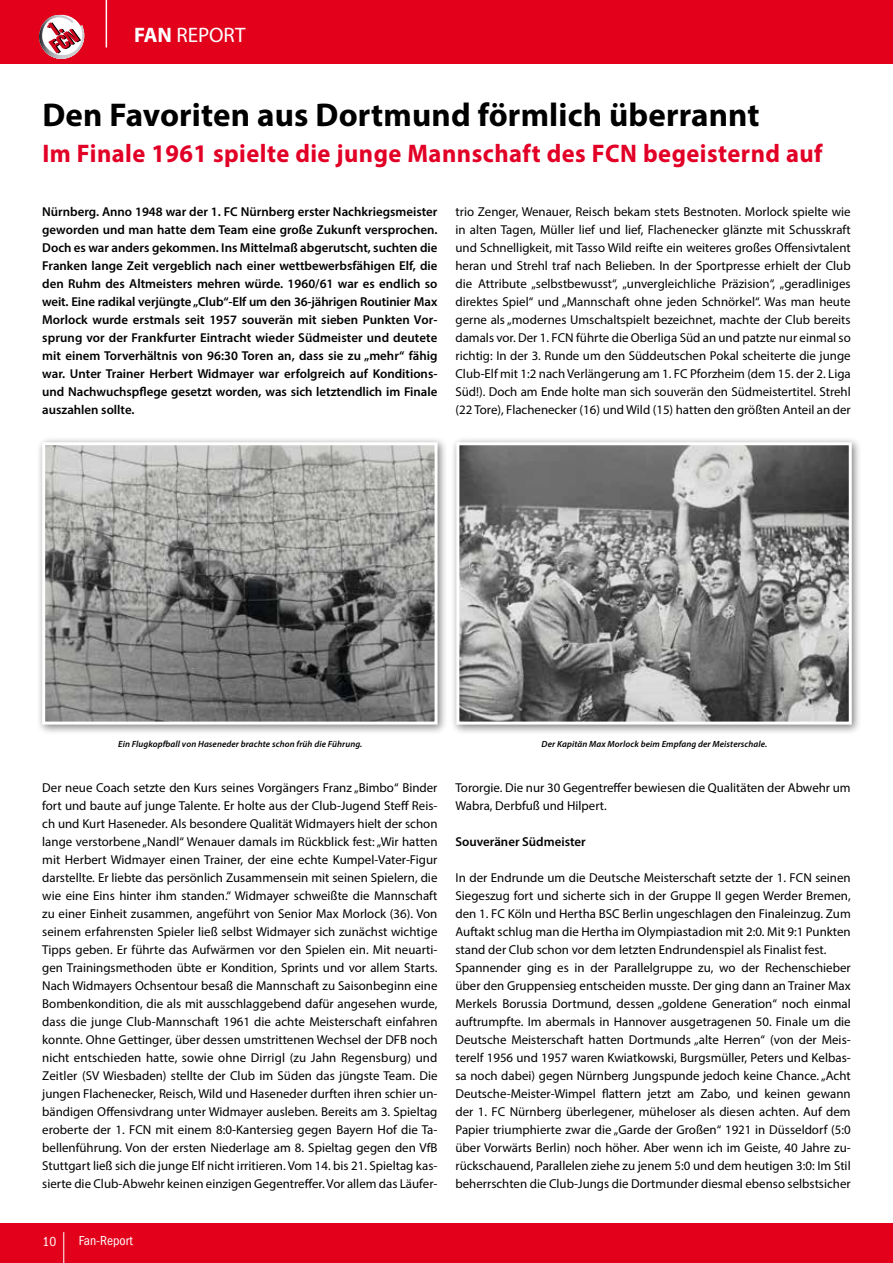
<style>
.page{position:relative;width:893px;height:1263px;background:#fff}
.page>*{position:absolute;margin:0;border:0;box-sizing:border-box;transform-origin:0 0}
.t1{font:700 33px "Myriad Pro";letter-spacing:.005em;color:#000}
.t2{font:700 25.5px "Myriad Pro";letter-spacing:.02em;color:#e20026;scale:.96 1}
.t3{font:21px "Myriad Pro";color:#fff}
.t4{font:condensed 13.5px "Franklin Gothic";color:#fff}
.t5{font:12.9px/18px "Myriad Pro";color:#000;text-align:justify}
.t6{font:600 12.9px/18px "Myriad Pro";color:#000;text-align:justify}
.t7{font:italic 600 9px "Myriad Pro";letter-spacing:.01em;color:#000}
.s1{font-weight:700}
</style>
<div class="page">
<div style="left:0;top:1223px;width:893px;height:40px;background:#e2001a"></div>
<div style="left:0;top:0;width:893px;height:64px;background:#e2001a"></div>
<hr style="left:63px;top:1232px;width:1px;height:31px;background:#fff">
<svg style="left:39px;top:15px;width:45px;height:44px"></svg>
<hr style="left:106px;top:0;width:1px;height:48px;background:#fff">
<div style="left:36px;top:436px;width:412px;height:299px;background:#000;opacity:.5"></div>
<img style="left:46px;top:446px;width:388px;height:275px">
<div style="left:42px;top:442px;width:396px;height:283px;border:3px solid #fff"></div>
<div style="left:450px;top:436px;width:412px;height:299px;background:#000;opacity:.5"></div>
<img style="left:460px;top:446px;width:388px;height:275px">
<div style="left:456px;top:442px;width:396px;height:283px;border:3px solid #fff"></div>
<h3 class="t3" style="left:134px;top:22px;width:113px"><span class="s1">FAN</span> REPORT</h3>
<h1 class="t1" style="left:42px;top:93px;width:719px">Den Favoriten aus Dortmund förmlich überrannt</h1>
<h2 class="t2" style="left:42px;top:137px;width:814px">Im Finale 1961 spielte die junge Mannschaft des FCN begeisternd auf</h2>
<p class="t6" style="left:42px;top:202px;width:397px">Nürnberg. Anno 1948 war der 1. FC Nürnberg erster Nachkriegsmeister geworden und man hatte dem Team eine große Zukunft versprochen.<br>Doch es war anders gekommen. Ins Mittelmaß abgerutscht, suchten die Franken lange Zeit vergeblich nach einer wettbewerbsfähigen Elf, die den Ruhm des Altmeisters mehren würde. 1960/61 war es endlich so weit. Eine radikal verjüngte „Club“-Elf um den 36-jährigen Routinier Max Morlock wurde erstmals seit 1957 souverän mit sieben Punkten Vor&shy;sprung vor der Frankfurter Eintracht wieder Südmeister und deutete mit einem Torverhältnis von 96:30 Toren an, dass sie zu „mehr“ fähig war. Unter Trainer Herbert Widmayer war erfolgreich auf Konditions&shy;und Nachwuchspflege gesetzt worden, was sich letztendlich im Finale auszahlen sollte.</p>
<p class="t5" style="left:455px;top:202px;width:397px">trio Zenger, Wenauer, Reisch bekam stets Bestnoten. Morlock spielte wie in alten Tagen, Müller lief und lief, Flachenecker glänzte mit Schusskraft und Schnelligkeit, mit Tasso Wild reifte ein weiteres großes Offensivtalent heran und Strehl traf nach Belieben. In der Sportpresse erhielt der Club die Attribute „selbstbewusst“, „unvergleichliche Präzision“, „geradliniges direktes Spiel“ und „Mannschaft ohne jeden Schnörkel“. Was man heute gerne als „modernes Umschaltspielt bezeichnet, machte der Club bereits damals vor. Der 1. FCN führte die Oberliga Süd an und patzte nur einmal so richtig: In der 3. Runde um den Süddeutschen Pokal scheiterte die junge Club-Elf mit 1:2 nach Verlängerung am 1. FC Pforzheim (dem 15. der 2. Liga Süd!). Doch am Ende holte man sich souverän den Südmeistertitel. Strehl (22 Tore), Flachenecker (16) und Wild (15) hatten den größten Anteil an der</p>
<p class="t7" style="left:118px;top:738px;width:246px">Ein Flugkopfball von Haseneder brachte schon früh die Führung.</p>
<p class="t5" style="left:42px;top:778px;width:397px">Der neue Coach setzte den Kurs seines Vorgängers Franz „Bimbo“ Binder fort und baute auf junge Talente. Er holte aus der Club-Jugend Steff Reis&shy;ch und Kurt Haseneder. Als besondere Qualität Widmayers hielt der schon lange verstorbene „Nandl“ Wenauer damals im Rückblick fest: „Wir hatten mit Herbert Widmayer einen Trainer, der eine echte Kumpel-Vater-Figur darstellte. Er liebte das persönlich Zusammensein mit seinen Spielern, die wie eine Eins hinter ihm standen.“ Widmayer schweißte die Mannschaft zu einer Einheit zusammen, angeführt von Senior Max Morlock (36). Von seinem erfahrensten Spieler ließ selbst Widmayer sich zunächst wichtige Tipps geben. Er führte das Aufwärmen vor den Spielen ein. Mit neuarti&shy;gen Trainingsmethoden übte er Kondition, Sprints und vor allem Starts.<br>Nach Widmayers Ochsentour besaß die Mannschaft zu Saisonbeginn eine Bombenkondition, die als mit ausschlaggebend dafür angesehen wurde, dass die junge Club-Mannschaft 1961 die achte Meisterschaft einfahren konnte. Ohne Gettinger, über dessen umstrittenen Wechsel der DFB noch nicht entschieden hatte, sowie ohne Dirrigl (zu Jahn Regensburg) und Zeitler (SV Wiesbaden) stellte der Club im Süden das jüngste Team. Die jungen Flachenecker, Reisch, Wild und Haseneder durften ihren schier un&shy;bändigen Offensivdrang unter Widmayer ausleben. Bereits am 3. Spieltag eroberte der 1. FCN mit einem 8:0-Kantersieg gegen Bayern Hof die Ta&shy;bellenführung. Von der ersten Niederlage am 8. Spieltag gegen den VfB Stuttgart ließ sich die junge Elf nicht irritieren. Vom 14. bis 21. Spieltag kas&shy;sierte die Club-Abwehr keinen einzigen Gegentreffer. Vor allem das Läufer-</p>
<p class="t7" style="left:542px;top:738px;width:227px">Der Kapitän Max Morlock beim Empfang der Meisterschale.</p>
<p class="t5" style="left:455px;top:778px;width:397px">Tororgie. Die nur 30 Gegentreffer bewiesen die Qualitäten der Abwehr um<br>Wabra, Derbfuß und Hilpert.</p>
<p class="t6" style="left:455px;top:832px;width:132px">Souveräner Südmeister</p>
<p class="t5" style="left:455px;top:868px;width:397px;text-align:left">In der Endrunde um die Deutsche Meisterschaft setzte der 1. FCN seinen Siegeszug fort und sicherte sich in der Gruppe II gegen Werder Bremen, den 1. FC Köln und Hertha BSC Berlin ungeschlagen den Finaleinzug. Zum Auftakt schlug man die Hertha im Olympiastadion mit 2:0. Mit 9:1 Punkten stand der Club schon vor dem letzten Endrundenspiel als Finalist fest.<br>Spannender ging es in der Parallelgruppe zu, wo der Rechenschieber über den Gruppensieg entscheiden musste. Der ging dann an Trainer Max Merkels Borussia Dortmund, dessen „goldene Generation“ noch einmal auftrumpfte. Im abermals in Hannover ausgetragenen 50. Finale um die Deutsche Meisterschaft hatten Dortmunds „alte Herren“ (von der Meis&shy;terelf 1956 und 1957 waren Kwiatkowski, Burgsmüller, Peters und Kelbas&shy;sa noch dabei) gegen Nürnberg Jungspunde jedoch keine Chance. „Acht Deutsche-Meister-Wimpel flattern jetzt am Zabo, und keinen gewann der 1. FC Nürnberg überlegener, müheloser als diesen achten. Auf dem Papier triumphierte zwar die „Garde der Großen“ 1921 in Düsseldorf (5:0 über Vorwärts Berlin) noch höher. Aber wenn ich im Geiste, 40 Jahre zu&shy;rückschauend, Parallelen ziehe zu jenem 5:0 und dem heutigen 3:0: Im Stil beherrschten die Club-Jungs die Dortmunder diesmal ebenso selbstsicher</p>
<p class="t4" style="left:43px;top:1234px;width:15px">10</p>
<p class="t4" style="left:79px;top:1233px;width:56px">Fan-Report</p>
</div>
